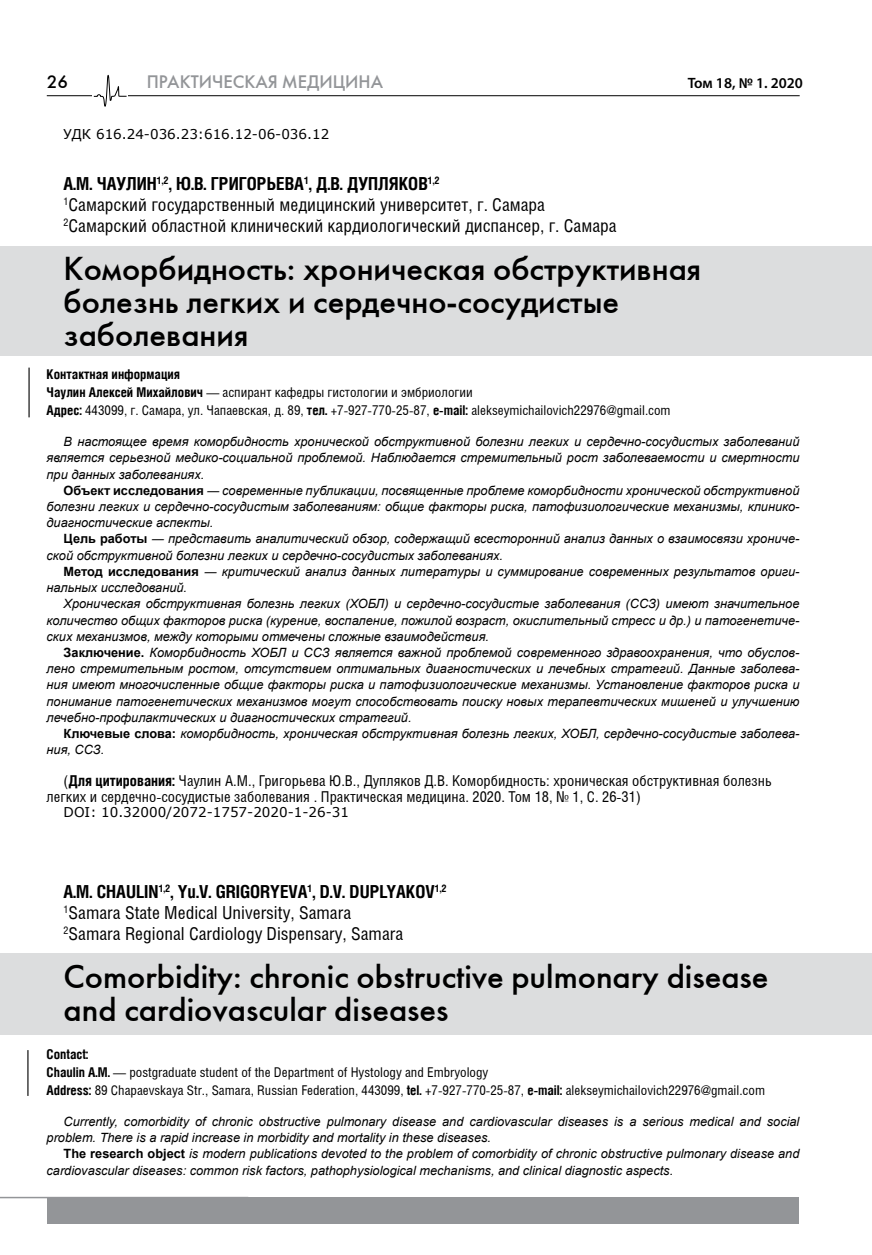
<style>
.page{position:relative;width:872px;height:1255px;background:#fff}
.page>*{position:absolute;margin:0;border:0;box-sizing:border-box;transform-origin:0 0}
.t1{font:33px/33px "Futuris C";color:#000}
.t2{font:18px/21px "Helios Cond";color:#000}
.t3{font:18px "Futuris C";color:#939598}
.t4{font:18px "Futuris C";color:#000}
.t5{font:15px/16.5px "Helios Cond";color:#000}
.t6{font:600 15px "Myriad Pro";color:#000}
.t7{font:13.5px/18px "Helios Cond";color:#000}
.t8{font:13.5px "Verdana";color:#000}
.t9{font:italic 12.75px/16.2px "Arial";color:#000}
.s1{font-weight:700}
.s2{font-weight:700;font-style:normal}
</style>
<div class="page">
<hr style="left:0;top:1196px;width:248px;height:2px;background:#939598">
<hr style="left:47px;top:95px;width:752px;height:1px;background:#000">
<div style="left:93px;top:74px;width:35px;height:33px;background:#fff"></div>
<svg style="left:93px;top:74px;width:34px;height:33px"></svg>
<div style="left:47px;top:1196px;width:751px;height:27px;background:#939598"></div>
<div style="left:0;top:246px;width:872px;height:110px;background:#dcddde"></div>
<div style="left:0;top:952px;width:872px;height:82px;background:#dcddde"></div>
<hr style="left:28px;top:367px;width:2px;height:50px;background:#000">
<hr style="left:27px;top:1050px;width:1px;height:45px;background:#000">
<h2 class="t4" style="left:47px;top:71px;width:23px">26</h2>
<h2 class="t3" style="left:147px;top:71px;width:238px">ПРАКТИЧЕСКАЯ МЕДИЦИНА</h2>
<p class="t6" style="left:687px;top:73px;width:117px">Том 18, № 1. 2020</p>
<p class="t8" style="left:64px;top:125px;width:267px">УДК 616.24-036.23:616.12-06-036.12</p>
<h2 class="t2" style="left:64px;top:172px;width:554px"><span class="s1">А.М. ЧАУЛИН</span><sup>1,2</sup><span class="s1">, Ю.В. ГРИГОРЬЕВА</span><sup>1</sup><span class="s1">, Д.В. ДУПЛЯКОВ</span><sup>1,2<br></sup><sup>1</sup>Самарский государственный медицинский университет, г. Самара<br><sup>2</sup>Самарский областной клинический кардиологический диспансер, г. Самара</h2>
<h1 class="t1" style="left:64px;top:252px;width:639px">Коморбидность: хроническая обструктивная болезнь легких и сердечно-сосудистые заболевания</h1>
<p class="t7" style="left:47px;top:365px;width:625px"><span class="s1">Контактная информация<br>Чаулин Алексей Михайлович</span> — аспирант кафедры гистологии и эмбриологии<br><span class="s1">Адрес:</span> 443099, г. Самара, ул. Чапаевская, д. 89, <span class="s1">тел.</span> +7-927-770-25-87, <span class="s1">e-mail:</span> alekseymichailovich22976@gmail.com</p>
<p class="t9" style="left:47px;top:434px;width:754px;text-align:justify;text-indent:17px">В настоящее время коморбидность хронической обструктивной болезни легких и сердечно-сосудистых заболеваний является серьезной медико-социальной проблемой. Наблюдается стремительный рост заболеваемости и смертности при данных заболеваниях.</p>
<p class="t9" style="left:47px;top:482px;width:754px;text-align:justify;text-indent:17px"><span class="s2">Объект исследования</span> ― современные публикации, посвященные проблеме коморбидности хронической обструктивной болезни легких и сердечно-сосудистым заболеваниям: общие факторы риска, патофизиологические механизмы, клинико&shy;диагностические аспекты.</p>
<p class="t9" style="left:47px;top:531px;width:754px;text-indent:17px"><span class="s2">Цель работы</span> ― представить аналитический обзор, содержащий всесторонний анализ данных о взаимосвязи хрониче&shy;ской обструктивной болезни легких и сердечно-сосудистых заболеваниях.</p>
<p class="t9" style="left:47px;top:563px;width:754px;text-indent:17px"><span class="s2">Метод исследования</span> ― критический анализ данных литературы и суммирование современных результатов ориги&shy;нальных исследований.</p>
<p class="t9" style="left:47px;top:596px;width:754px;text-align:justify;text-indent:17px">Хроническая обструктивная болезнь легких (ХОБЛ) и сердечно-сосудистые заболевания (ССЗ) имеют значительное количество общих факторов риска (курение, воспаление, пожилой возраст, окислительный стресс и др.) и патогенетиче&shy;ских механизмов, между которыми отмечены сложные взаимодействия.</p>
<p class="t9" style="left:47px;top:644px;width:754px;text-align:justify;text-indent:17px"><span class="s2">Заключение.</span> Коморбидность ХОБЛ и ССЗ является важной проблемой современного здравоохранения, что обуслов&shy;лено стремительным ростом, отсутствием оптимальных диагностических и лечебных стратегий. Данные заболева&shy;ния имеют многочисленные общие факторы риска и патофизиологические механизмы. Установление факторов риска и понимание патогенетических механизмов могут способствовать поиску новых терапевтических мишеней и улучшению лечебно-профилактических и диагностических стратегий.</p>
<p class="t9" style="left:47px;top:725px;width:754px;text-indent:17px"><span class="s2">Ключевые слова:</span> коморбидность, хроническая обструктивная болезнь легких, ХОБЛ, сердечно-сосудистые заболева&shy;ния, ССЗ.</p>
<p class="t5" style="left:47px;top:771px;width:726px;text-indent:17px">(<span class="s1">Для цитирования:</span> Чаулин А.М., Григорьева Ю.В., Дупляков Д.В. Коморбидность: хроническая обструктивная болезнь легких и сердечно-сосудистые заболевания . Практическая медицина. 2020. Том 18, № 1, С. 26-31)</p>
<p class="t8" style="left:64px;top:803px;width:287px">DOI: 10.32000/2072-1757-2020-1-26-31</p>
<h2 class="t2" style="left:64px;top:880px;width:385px"><span class="s1">A.M. CHAULIN</span><sup>1,2</sup><span class="s1">, Yu.V. GRIGORYEVA</span><sup>1</sup><span class="s1">, D.V. DUPLYAKOV</span><sup>1,2<br></sup><sup>1</sup>Samara State Medical University, Samara<br><sup>2</sup>Samara Regional Cardiology Dispensary, Samara</h2>
<h1 class="t1" style="left:64px;top:960px;width:706px">Comorbidity: chronic obstructive pulmonary disease and cardiovascular diseases</h1>
<p class="t7" style="left:47px;top:1044px;width:720px"><span class="s1">Contact:<br>Chaulin A.M.</span> — postgraduate student of the Department of Hystology and Embryology<br><span class="s1">Address:</span> 89 Chapaevskaya Str., Samara, Russian Federation, 443099, <span class="s1">tel.</span> +7-927-770-25-87, <span class="s1">e-mail:</span> alekseymichailovich22976@gmail.com</p>
<p class="t9" style="left:47px;top:1113px;width:754px;text-indent:17px">Currently, comorbidity of chronic obstructive pulmonary disease and cardiovascular diseases is a serious medical and social problem. There is a rapid increase in morbidity and mortality in these diseases.</p>
<p class="t9" style="left:47px;top:1145px;width:754px;text-indent:17px"><span class="s2">The research object</span> is modern publications devoted to the problem of comorbidity of chronic obstructive pulmonary disease and cardiovascular diseases: common risk factors, pathophysiological mechanisms, and clinical diagnostic aspects.</p>
</div>
